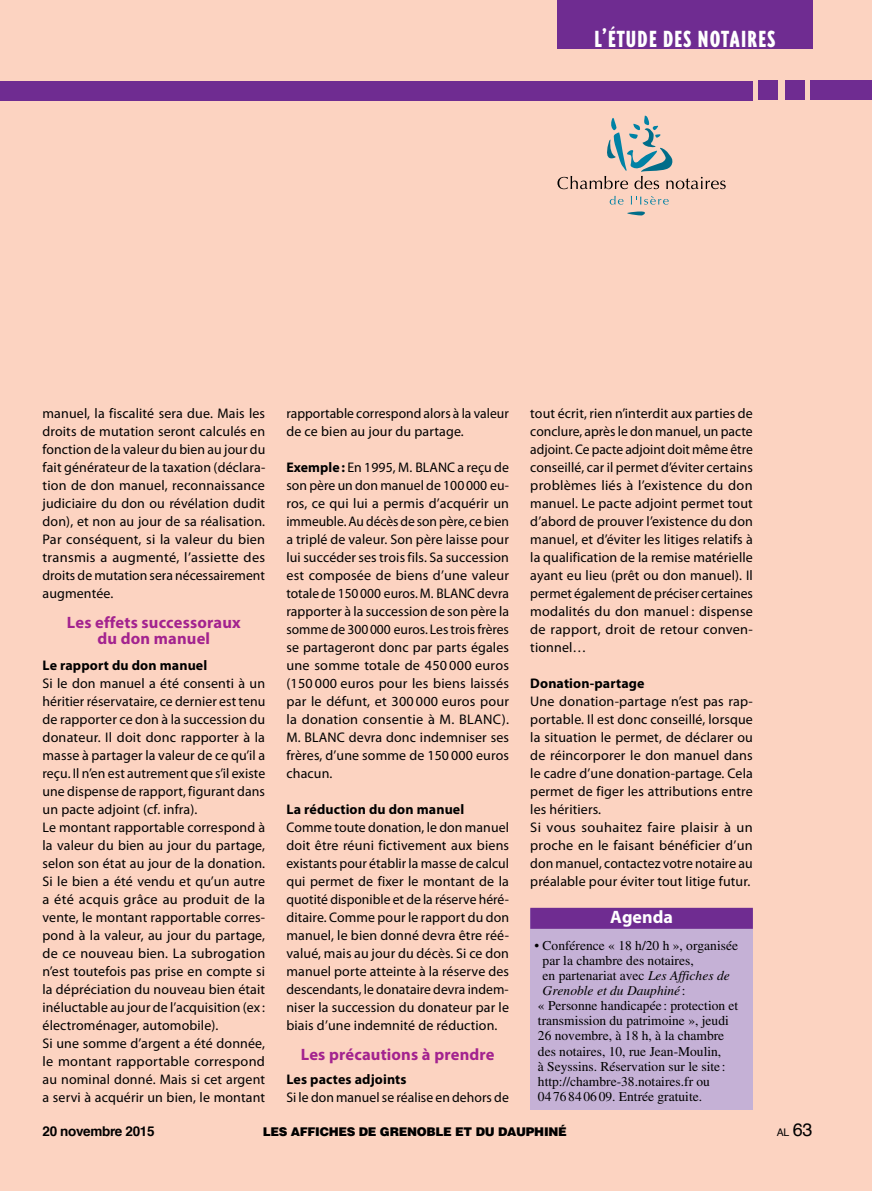
<style>
.page{position:relative;width:872px;height:1191px;background:#fcd3c1}
.page>*{position:absolute;margin:0;border:0;box-sizing:border-box;transform-origin:0 0}
.t1{font:900 27px "Triplex Cond Sans OT";letter-spacing:.05em;color:#fff}
.t2{font:700 18px "Myriad Pro";color:#fff}
.t3{font:700 16.5px/16.5px "Myriad Pro";letter-spacing:.01em;color:#a3238f;text-align:center}
.t4{font:13.95px/18px "Myriad Pro";letter-spacing:.01em;color:#000;text-align:justify}
.t5{font:700 13.95px "Myriad Pro";letter-spacing:.01em;color:#000}
.t6{font:13.5px "Times LT Std";color:#000}
.t7{font:italic 13.5px "Times LT Std";color:#000}
.t8{font:700 13.5px "Helvetica";letter-spacing:-.025em;color:#000}
.t9{font:900 12px "Helvetica LT Std";letter-spacing:-.025em;color:#000}
.t10{font:10.5px "Helvetica";color:#000}
.s1{font-weight:700}
.s2{font-style:italic}
.s3{font-style:normal}
.s4{font-size:18px}
</style>
<div class="page">
<div style="left:0;top:81px;width:753px;height:19px;background:#6f2c91"></div>
<div style="left:810px;top:81px;width:62px;height:19px;background:#6f2c91"></div>
<div style="left:785px;top:81px;width:19px;height:19px;background:#6f2c91"></div>
<div style="left:758px;top:81px;width:19px;height:19px;background:#6f2c91"></div>
<div style="left:557px;top:0;width:255px;height:49px;background:#6f2c91"></div>
<div style="left:530px;top:909px;width:223px;height:201px;background:#c5b1d6"></div>
<div style="left:530px;top:907px;width:223px;height:21px;background:#6f2c91"></div>
<svg style="left:627px;top:211px;width:18px;height:4px"></svg>
<svg style="left:557px;top:116px;width:168px;height:73px"></svg>
<svg style="left:609px;top:196px;width:14px;height:9px"></svg>
<svg style="left:631px;top:196px;width:37px;height:9px"></svg>
<h1 class="t1" style="left:594px;top:24px;width:182px">L’ÉTUDE DES NOTAIRES</h1>
<p class="t4" style="left:43px;top:404px;width:224px">manuel, la fiscalité sera due. Mais les droits de mutation seront calculés en fonction de la valeur du bien au jour du fait générateur de la taxation (déclara&shy;tion de don manuel, reconnaissance judiciaire du don ou révélation dudit don), et non au jour de sa réalisation.<br>Par conséquent, si la valeur du bien transmis a augmenté, l’assiette des droits de mutation sera nécessairement augmentée.</p>
<p class="t3" style="left:67px;top:613px;width:175px">Les effets successoraux du don manuel</p>
<p class="t5" style="left:43px;top:656px;width:166px">Le rapport du don manuel</p>
<p class="t4" style="left:43px;top:674px;width:224px;text-align:left">Si le don manuel a été consenti à un héritier réservataire, ce dernier est tenu de rapporter ce don à la succession du donateur. Il doit donc rapporter à la masse à partager la valeur de ce qu’il a reçu. Il n’en est autrement que s’il existe une dispense de rapport, figurant dans un pacte adjoint (cf. infra).<br>Le montant rapportable correspond à la valeur du bien au jour du partage, selon son état au jour de la donation.<br>Si le bien a été vendu et qu’un autre a été acquis grâce au produit de la vente, le montant rapportable corres&shy;pond à la valeur, au jour du partage, de ce nouveau bien. La subrogation n’est toutefois pas prise en compte si la dépréciation du nouveau bien était inéluctable au jour de l’acquisition (ex : électroménager, automobile).<br>Si une somme d’argent a été donnée, le montant rapportable correspond au nominal donné. Mais si cet argent a servi à acquérir un bien, le montant</p>
<p class="t4" style="left:286px;top:404px;width:224px">rapportable correspond alors à la valeur de ce bien au jour du partage.</p>
<p class="t4" style="left:286px;top:458px;width:224px"><span class="s1">Exemple :</span> En 1995, M. BLANC a reçu de son père un don manuel de 100000 eu&shy;ros, ce qui lui a permis d’acquérir un immeuble. Au décès de son père, ce bien a triplé de valeur. Son père laisse pour lui succéder ses trois fils. Sa succession est composée de biens d’une valeur totale de 150000 euros. M. BLANC devra rapporter à la succession de son père la somme de 300000 euros. Les trois frères se partageront donc par parts égales une somme totale de 450 000 euros (150 000 euros pour les biens laissés par le défunt, et 300 000 euros pour la donation consentie à M. BLANC).<br>M. BLANC devra donc indemniser ses frères, d’une somme de 150 000 euros chacun.</p>
<p class="t5" style="left:286px;top:800px;width:179px">La réduction du don manuel</p>
<p class="t4" style="left:286px;top:818px;width:224px">Comme toute donation, le don manuel doit être réuni fictivement aux biens existants pour établir la masse de calcul qui permet de fixer le montant de la quotité disponible et de la réserve héré&shy;ditaire. Comme pour le rapport du don manuel, le bien donné devra être réé&shy;valué, mais au jour du décès. Si ce don manuel porte atteinte à la réserve des descendants, le donataire devra indem&shy;niser la succession du donateur par le biais d’une indemnité de réduction.</p>
<p class="t3" style="left:301px;top:1045px;width:195px">Les précautions à prendre</p>
<p class="t5" style="left:286px;top:1070px;width:122px">Les pactes adjoints</p>
<p class="t4" style="left:286px;top:1088px;width:224px">Si le don manuel se réalise en dehors de</p>
<p class="t4" style="left:530px;top:404px;width:224px">tout écrit, rien n’interdit aux parties de conclure, après le don manuel, un pacte adjoint. Ce pacte adjoint doit même être conseillé, car il permet d’éviter certains problèmes liés à l’existence du don manuel. Le pacte adjoint permet tout d’abord de prouver l’existence du don manuel, et d’éviter les litiges relatifs à la qualification de la remise matérielle ayant eu lieu (prêt ou don manuel). Il permet également de préciser certaines modalités du don manuel : dispense de rapport, droit de retour conven&shy;tionnel…</p>
<p class="t5" style="left:530px;top:674px;width:116px">Donation-partage</p>
<p class="t4" style="left:530px;top:692px;width:224px;text-align:left">Une donation-partage n’est pas rap&shy;portable. Il est donc conseillé, lorsque la situation le permet, de déclarer ou de réincorporer le don manuel dans le cadre d’une donation-partage. Cela permet de figer les attributions entre les héritiers.<br>Si vous souhaitez faire plaisir à un proche en le faisant bénéficier d’un don manuel, contactez votre notaire au préalable pour éviter tout litige futur.</p>
<p class="t2" style="left:610px;top:905px;width:64px">Agenda</p>
<p class="t6" style="left:534px;top:938px;width:205px">• Conférence « 18 h/20 h », organisée</p>
<p class="t6" style="left:542px;top:953px;width:153px">par la chambre des notaires,</p>
<p class="t6" style="left:542px;top:968px;width:189px">en partenariat avec <span class="s2">Les Affiches de</span></p>
<p class="t7" style="left:542px;top:983px;width:145px">Grenoble et du Dauphiné <span class="s3">:</span></p>
<p class="t6" style="left:538px;top:998px;width:202px">« Personne handicapée : protection et</p>
<p class="t6" style="left:538px;top:1013px;width:192px">transmission du patrimoine », jeudi</p>
<p class="t6" style="left:538px;top:1028px;width:188px">26 novembre, à 18 h, à la chambre</p>
<p class="t6" style="left:538px;top:1043px;width:185px">des notaires, 10, rue Jean-Moulin,</p>
<p class="t6" style="left:538px;top:1058px;width:189px">à Seyssins. Réservation sur le site :</p>
<p class="t6" style="left:538px;top:1073px;width:174px">http://chambre-38.notaires.fr ou</p>
<p class="t6" style="left:538px;top:1088px;width:166px">0476840609. Entrée gratuite.</p>
<p class="t8" style="left:43px;top:1120px;width:113px">20 novembre 2015</p>
<p class="t9" style="left:263px;top:1123px;width:305px">LES AFFICHES DE GRENOBLE ET DU DAUPHINé</p>
<p class="t10" style="left:777px;top:1123px;width:37px">al <span class="s4">63</span></p>
</div>
